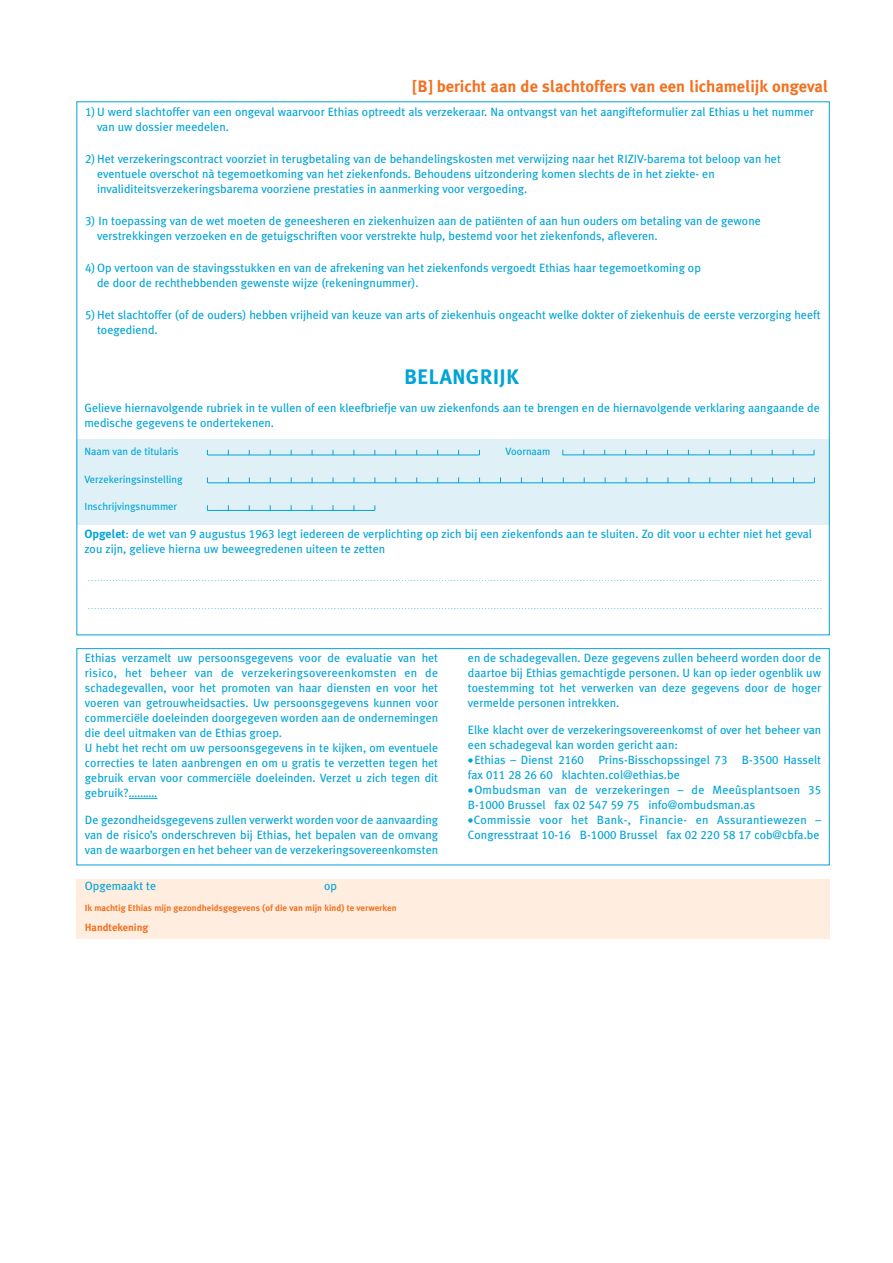
<style>
.page{position:relative;width:893px;height:1263px;background:#fff}
.page>*{position:absolute;margin:0;border:0;box-sizing:border-box;transform-origin:0 0}
.t1{font:700 21px "Meta Ethias";letter-spacing:.01em;color:#00a4d6}
.t2{font:700 16.5px "Meta Ethias";color:#f37121}
.t3{font:12px/15px "Meta Ethias";color:#00a4d6}
.t4{font:12px/15px "Meta Ethias";letter-spacing:.02em;color:#00a4d6}
.t5{font:10.5px "Meta Ethias";color:#00a4d6}
.t6{font:700 10.5px "Meta Ethias";color:#f37121}
.t7{font:700 9px "Meta Ethias";color:#f37121}
.t8{font:6px "Meta Ethias";color:#00a4d6}
.s1{font-weight:700}
</style>
<div class="page">
<div style="left:77px;top:439px;width:752px;height:85px;background:#dff1f7"></div>
<svg style="left:129px;top:798px;width:28px;height:1px"></svg>
<div style="left:77px;top:648px;width:752px;height:217px;border:1px solid #00a4d6"></div>
<div style="left:77px;top:879px;width:752px;height:60px;background:#ffeee0"></div>
<hr style="left:207px;top:510px;width:168px;height:1px;background:#00a4d6">
<hr style="left:208px;top:483px;width:606px;height:1px;background:#00a4d6">
<hr style="left:208px;top:455px;width:271px;height:1px;background:#00a4d6">
<hr style="left:562px;top:455px;width:252px;height:1px;background:#00a4d6">
<h2 class="t2" style="left:413px;top:79px;width:416px">[B] bericht aan de slachtoffers van een lichamelijk ongeval</h2>
<p class="t3" style="left:97px;top:105px;width:718px;text-indent:-12px">1) U werd slachtoffer van een ongeval waarvoor Ethias optreedt als verzekeraar. Na ontvangst van het aangifteformulier zal Ethias u het nummer van uw dossier meedelen.</p>
<p class="t3" style="left:97px;top:152px;width:685px;text-indent:-12px">2) Het verzekeringscontract voorziet in terugbetaling van de behandelingskosten met verwijzing naar het RIZIV-barema tot beloop van het eventuele overschot nà tegemoetkoming van het ziekenfonds. Behoudens uitzondering komen slechts de in het ziekte- en invaliditeitsverzekeringsbarema voorziene prestaties in aanmerking voor vergoeding.</p>
<p class="t3" style="left:97px;top:215px;width:665px;text-indent:-12px">3) In toepassing van de wet moeten de geneesheren en ziekenhuizen aan de patiënten of aan hun ouders om betaling van de gewone verstrekkingen verzoeken en de getuigschriften voor verstrekte hulp, bestemd voor het ziekenfonds, afleveren.</p>
<p class="t3" style="left:97px;top:262px;width:605px;text-indent:-12px">4) Op vertoon van de stavingsstukken en van de afrekening van het ziekenfonds vergoedt Ethias haar tegemoetkoming op de door de rechthebbenden gewenste wijze (rekeningnummer).</p>
<p class="t3" style="left:97px;top:309px;width:725px;text-indent:-12px">5) Het slachtoffer (of de ouders) hebben vrijheid van keuze van arts of ziekenhuis ongeacht welke dokter of ziekenhuis de eerste verzorging heeft toegediend.</p>
<h1 class="t1" style="left:404px;top:368px;width:116px">BELANGRIJK</h1>
<p class="t3" style="left:84px;top:401px;width:736px">Gelieve hiernavolgende rubriek in te vullen of een kleefbriefje van uw ziekenfonds aan te brengen en de hiernavolgende verklaring aangaande de medische gegevens te ondertekenen.</p>
<p class="t5" style="left:84px;top:447px;width:96px">Naam van de titularis</p>
<p class="t5" style="left:505px;top:447px;width:46px">Voornaam</p>
<p class="t5" style="left:84px;top:475px;width:100px">Verzekeringsinstelling</p>
<p class="t5" style="left:84px;top:502px;width:94px">Inschrijvingsnummer</p>
<p class="t3" style="left:84px;top:527px;width:729px"><span class="s1">Opgelet</span>: de wet van 9 augustus 1963 legt iedereen de verplichting op zich bij een ziekenfonds aan te sluiten. Zo dit voor u echter niet het geval zou zijn, gelieve hierna uw beweegredenen uiteen te zetten</p>
<p class="t8" style="left:88px;top:576px;width:735px">. . . . . . . . . . . . . . . . . . . . . . . . . . . . . . . . . . . . . . . . . . . . . . . . . . . . . . . . . . . . . . . . . . . . . . . . . . . . . . . . . . . . . . . . . . . . . . . . . . . . . . . . . . . . . . . . . . . . . . . . . . . . . . . . . . . . . . . . . . . . . . . . . . . . . . . . . . . . . . . . . . . . . . . . . . . . . . . . . . . . . . . . . . . . . . . . . . . . . . . . . . . . . . . . . . . . . . . . . . . . . . . . . . . . . . . . . . . . . . .</p>
<p class="t8" style="left:88px;top:604px;width:735px">. . . . . . . . . . . . . . . . . . . . . . . . . . . . . . . . . . . . . . . . . . . . . . . . . . . . . . . . . . . . . . . . . . . . . . . . . . . . . . . . . . . . . . . . . . . . . . . . . . . . . . . . . . . . . . . . . . . . . . . . . . . . . . . . . . . . . . . . . . . . . . . . . . . . . . . . . . . . . . . . . . . . . . . . . . . . . . . . . . . . . . . . . . . . . . . . . . . . . . . . . . . . . . . . . . . . . . . . . . . . . . . . . . . . . . . . . . . . . . .</p>
<p class="t3" style="left:85px;top:651px;width:355px">Ethias verzamelt uw persoonsgegevens voor de evaluatie van het risico, het beheer van de verzekeringsovereenkomsten en de schadegevallen, voor het promoten van haar diensten en voor het voeren van getrouwheidsacties. Uw persoonsgegevens kunnen voor commerciële doeleinden doorgegeven worden aan de ondernemingen die deel uitmaken van de Ethias groep.<br>U hebt het recht om uw persoonsgegevens in te kijken, om eventuele correcties te laten aanbrengen en om u gratis te verzetten tegen het gebruik ervan voor commerciële doeleinden. Verzet u zich tegen dit gebruik?……….</p>
<p class="t3" style="left:85px;top:814px;width:355px;text-align:justify">De gezondheidsgegevens zullen verwerkt worden voor de aanvaarding van de risico’s onderschreven bij Ethias, het bepalen van de omvang van de waarborgen en het beheer van de verzekeringsovereenkomsten</p>
<p class="t3" style="left:85px;top:879px;width:73px">Opgemaakt te</p>
<p class="t3" style="left:324px;top:879px;width:14px">op</p>
<p class="t7" style="left:85px;top:904px;width:313px">Ik machtig Ethias mijn gezondheidsgegevens (of die van mijn kind) te verwerken</p>
<p class="t6" style="left:85px;top:923px;width:65px">Handtekening</p>
<p class="t3" style="left:468px;top:651px;width:355px;text-align:justify">en de schadegevallen. Deze gegevens zullen beheerd worden door de daartoe bij Ethias gemachtigde personen. U kan op ieder ogenblik uw toestemming tot het verwerken van deze gegevens door de hoger vermelde personen intrekken.</p>
<p class="t3" style="left:468px;top:724px;width:355px">Elke klacht over de verzekeringsovereenkomst of over het beheer van een schadegeval kan worden gericht aan:</p>
<p class="t3" style="left:468px;top:754px;width:355px">•Ethias – Dienst 2160 Prins-Bisschopssingel 73 B-3500 Hasselt fax 011 28 26 60 klachten.col@ethias.be</p>
<p class="t4" style="left:468px;top:784px;width:355px">•Ombudsman van de verzekeringen – de Meeûsplantsoen 35<br>B-1000 Brussel fax 02 547 59 75 info@ombudsman.as</p>
<p class="t3" style="left:468px;top:814px;width:355px">•Commissie voor het Bank-, Financie- en Assurantiewezen –<br>Congresstraat 10-16 B-1000 Brussel fax 02 220 58 17 cob@cbfa.be</p>
</div>
